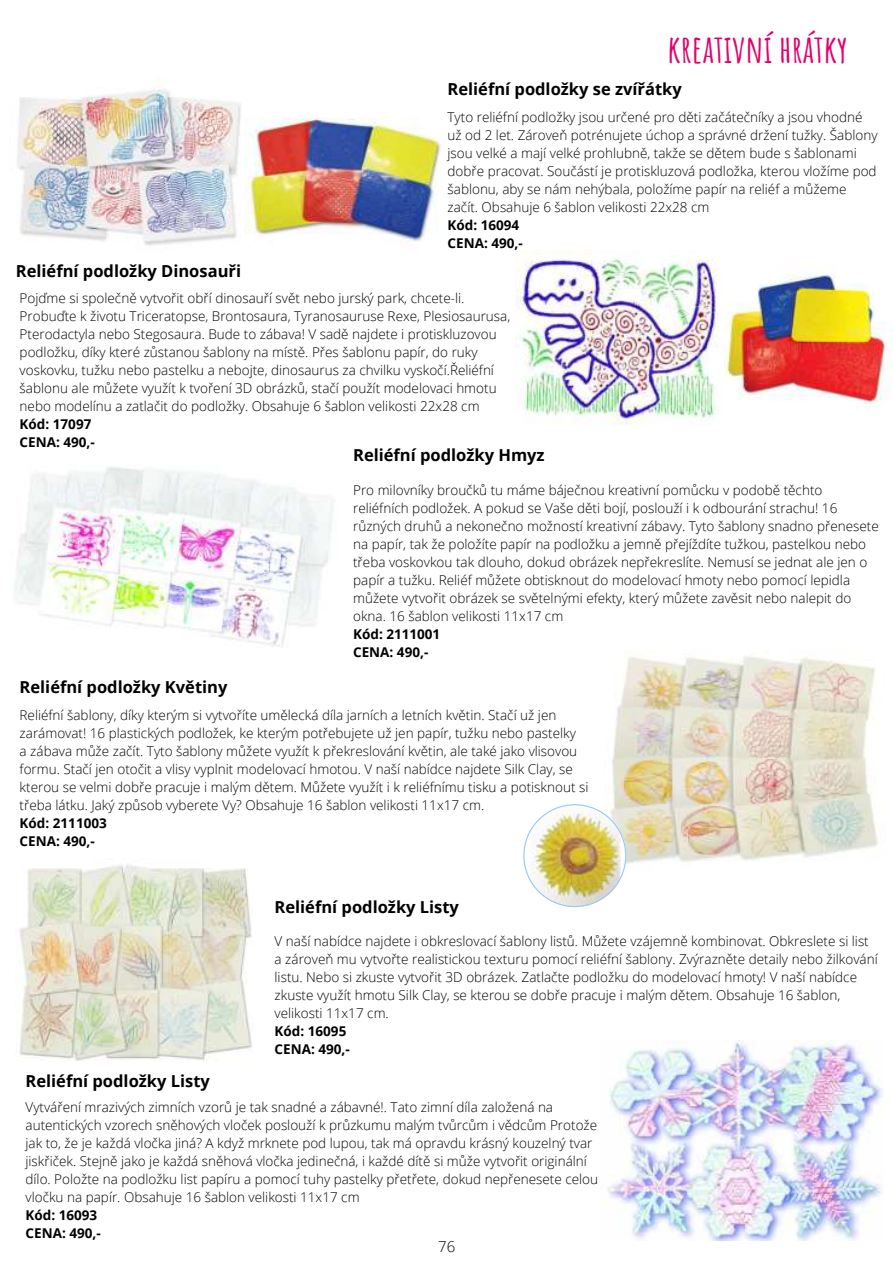
<style>
.page{position:relative;width:893px;height:1264px;background:#fff}
.page>*{position:absolute;margin:0;border:0;box-sizing:border-box;transform-origin:0 0}
.t1{font:700 37.8px "Amatic SC";color:#e2006c}
.t2{font:700 16.5px "Open Sans";color:#000}
.t3{font:300 15px "Open Sans";color:#000}
.t4{font:300 13.5px/18px "Open Sans";color:#000}
.t5{font:700 13.5px/18px "Open Sans";color:#000}
</style>
<div class="page">
<img style="left:17px;top:79px;width:228px;height:167px">
<img style="left:245px;top:117px;width:196px;height:125px">
<img style="left:723px;top:274px;width:169px;height:129px">
<img style="left:515px;top:251px;width:205px;height:174px">
<img style="left:14px;top:467px;width:320px;height:180px">
<img style="left:612px;top:652px;width:266px;height:212px">
<img style="left:523px;top:804px;width:103px;height:103px">
<img style="left:19px;top:864px;width:233px;height:197px">
<img style="left:607px;top:1040px;width:276px;height:200px">
<h1 class="t1" style="left:667px;top:20px;width:182px">KREATIVNÍ HRÁTKY</h1>
<p class="t2" style="left:447px;top:77px;width:236px">Reliéfní podložky se zvířátky</p>
<p class="t4" style="left:447px;top:107px;width:431px">Tyto reliéfní podložky jsou určené pro děti začátečníky a jsou vhodné už od 2 let. Zároveň potrénujete úchop a správné držení tužky. aablony jsou velké a mají velké prohlubně, takže se dětem bude s bablonami dobZe pracovat. Součástí je protiskluzová podložka, kterou vložíme pod bablonu, aby se nám nehýbala, položíme papír na reliéf a můžeme začít. Obsahuje 6 bablon velikosti 22x28 cm</p>
<p class="t5" style="left:447px;top:215px;width:77px">Kód: 16094<br>CENA: 490,-</p>
<p class="t2" style="left:16px;top:259px;width:227px">Reliéfní podložky Dinosauři</p>
<p class="t4" style="left:20px;top:289px;width:492px">Pojďme si společně vytvoZit obZí dinosauZí svět nebo jurský park, chcete-li.<br>Probuďte k životu Triceratopse, Brontosaura, Tyranosauruse Rexe, Plesiosaurusa, Pterodactyla nebo Stegosaura. Bude to zábava! V sadě najdete i protiskluzovou podložku, díky které zůstanou bablony na místě. PZes bablonu papír, do ruky voskovku, tužku nebo pastelku a nebojte, dinosaurus za chvilku vyskočí.Yeliéfní bablonu ale můžete využít k tvoZení 3D obrázků, stačí použít modelovaci hmotu nebo modelínu a zatlačit do podložky. Obsahuje 6 bablon velikosti 22x28 cm</p>
<p class="t5" style="left:20px;top:415px;width:77px">Kód: 17097<br>CENA: 490,-</p>
<p class="t4" style="left:353px;top:480px;width:527px">Pro milovníky broučků tu máme báječnou kreativní pomůcku v podobě těchto reliéfních podložek. A pokud se Vabe děti bojí, poslouží i k odbourání strachu! 16 různých druhů a nekonečno možností kreativní zábavy. Tyto bablony snadno pZenesete na papír, tak že položíte papír na podložku a jemně pZejíždíte tužkou, pastelkou nebo tZeba voskovkou tak dlouho, dokud obrázek nepZekreslíte. Nemusí se jednat ale jen o papír a tužku. Reliéf můžete obtisknout do modelovací hmoty nebo pomocí lepidla můžete vytvoZit obrázek se světelnými efekty, který můžete zavěsit nebo nalepit do okna. 16 bablon velikosti 11x17 cm</p>
<p class="t5" style="left:353px;top:624px;width:89px">Kód: 2111001<br>CENA: 490,-</p>
<p class="t2" style="left:353px;top:443px;width:193px">Reliéfní podložky Hmyz</p>
<p class="t2" style="left:20px;top:675px;width:209px">Reliéfní podložky Květiny</p>
<p class="t4" style="left:20px;top:705px;width:570px">Reliéfní bablony, díky kterým si vytvoZíte umělecká díla jarních a letních květin. Stačí už jen zarámovat! 16 plastických podložek, ke kterým potZebujete už jen papír, tužku nebo pastelky<br>a zábava může začít. Tyto bablony můžete využít k pZekreslování květin, ale také jako vlisovou formu. Stačí jen otočit a vlisy vyplnit modelovací hmotou. V nabí nabídce najdete Silk Clay, se kterou se velmi dobZe pracuje i malým dětem. Můžete využít i k reliéfnímu tisku a potisknout si tZeba látku. Jaký způsob vyberete Vy? Obsahuje 16 bablon velikosti 11x17 cm.</p>
<p class="t5" style="left:20px;top:813px;width:89px">Kód: 2111003<br>CENA: 490,-</p>
<p class="t2" style="left:274px;top:895px;width:186px">Reliéfní podložky Listy</p>
<p class="t4" style="left:274px;top:931px;width:604px">V nabí nabídce najdete i obkreslovací bablony listů. Můžete vzájemně kombinovat. Obkreslete si list a zároveň mu vytvoZte realistickou texturu pomocí reliéfní bablony. Zvýrazněte detaily nebo žilkování listu. Nebo si zkuste vytvoZit 3D obrázek. Zatlačte podložku do modelovací hmoty! V nabí nabídce zkuste využít hmotu Silk Clay, se kterou se dobZe pracuje i malým dětem. Obsahuje 16 bablon, velikosti 11x17 cm.</p>
<p class="t5" style="left:274px;top:1021px;width:77px">Kód: 16095<br>CENA: 490,-</p>
<p class="t2" style="left:26px;top:1069px;width:186px">Reliéfní podložky Listy</p>
<p class="t4" style="left:26px;top:1097px;width:574px">VytváZení mrazivých zimních vzorů je tak snadné a zábavné!. Tato zimní díla založená na autentických vzorech sněhových vloček poslouží k průzkumu malým tvůrcům i vědcům Protože jak to, že je každá vločka jiná? A když mrknete pod lupou, tak má opravdu krásný kouzelný tvar jiskZiček. Stejně jako je každá sněhová vločka jedinečná, i každé dítě si může vytvoZit originální dílo. Položte na podložku list papíru a pomocí tuhy pastelky pZetZete, dokud nepZenesete celou vločku na papír. Obsahuje 16 bablon velikosti 11x17 cm</p>
<p class="t5" style="left:26px;top:1205px;width:77px">Kód: 16093<br>CENA: 490,-</p>
<p class="t3" style="left:438px;top:1235px;width:19px">76</p>
</div>
